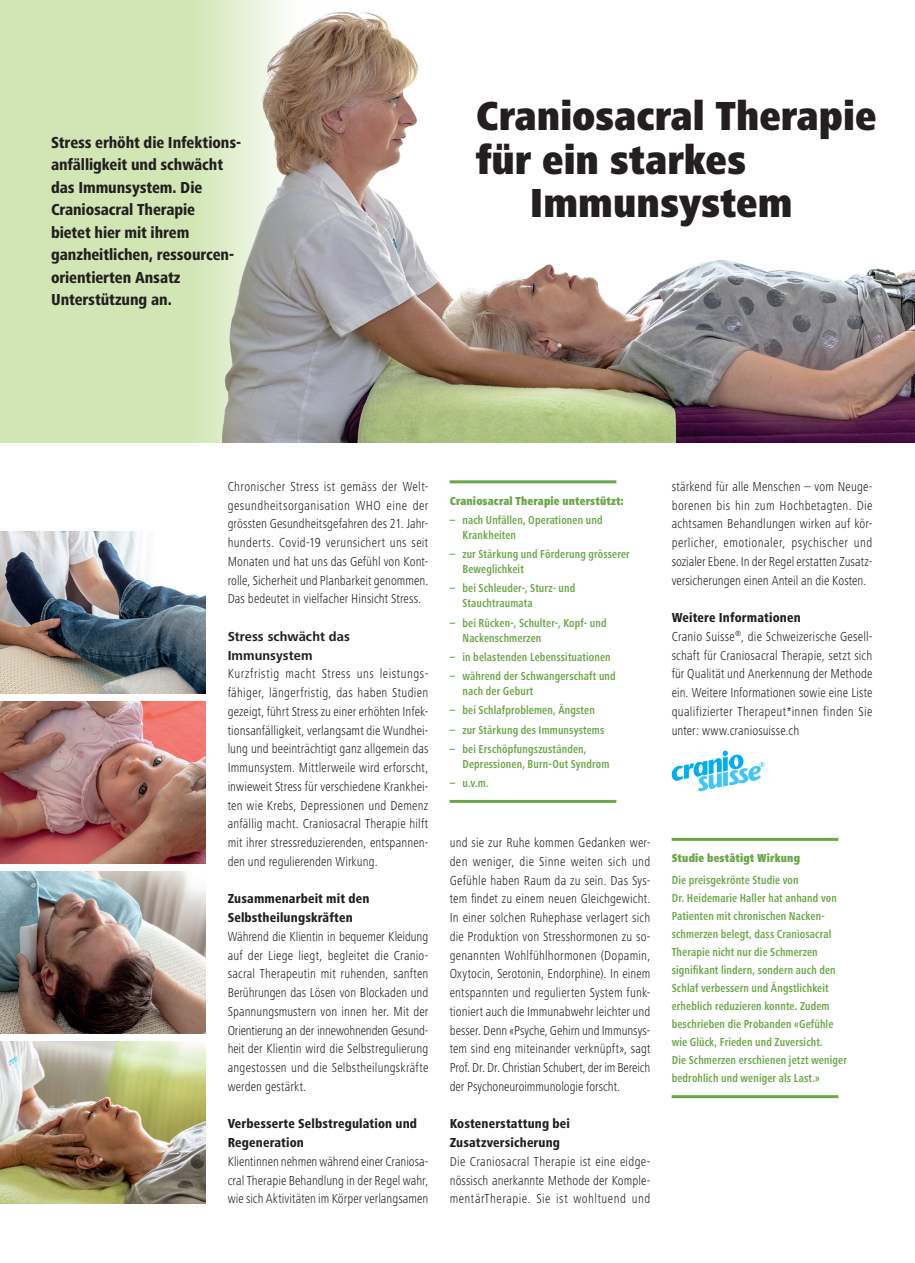
<style>
.page{position:relative;width:915px;height:1263px;background:#fff}
.page>*{position:absolute;margin:0;border:0;box-sizing:border-box;transform-origin:0 0}
.h_1{font:900 condensed 42px "Frutiger Next Pro";color:#231f20}
.p_lead{font:800 condensed 16.5px/22.5px "Frutiger Next Pro";letter-spacing:-.005em;color:#231f20}
.p_frutiger_light{font:300 condensed 13.5px/18.8px "Frutiger Next Pro";letter-spacing:.01em;color:#231f20;text-align:justify}
.h_2{font:800 condensed 13.5px/18.8px "Frutiger Next Pro";letter-spacing:.01em;color:#231f20}
.h_2-2{font:700 13.5px/18.8px "Frutiger Next Pro";letter-spacing:.005em;color:#231f20}
.p_box{font:700 condensed 12px/18px "Frutiger Next Pro";letter-spacing:.015em;color:#69a747;scale:.9 1}
.li_box{font:700 condensed 12px/15px "Frutiger Next Pro";letter-spacing:.015em;color:#69a747;scale:.9 1}
.li_box-2{font:900 condensed 12px "Frutiger Next Pro";letter-spacing:.02em;color:#69a747;scale:.9 1}
</style>
<div class="page">
<img style="left:0;top:1042px;width:205px;height:161px">
<div style="left:0;top:0;width:334px;height:442px;background:#d1e6b4"></div>
<img style="left:207px;top:0;width:707px;height:442px">
<hr style="left:671px;top:838px;width:167px;height:3px;background:#69a747">
<hr style="left:671px;top:1095px;width:167px;height:3px;background:#69a747">
<hr style="left:449px;top:480px;width:167px;height:3px;background:#69a747">
<hr style="left:449px;top:800px;width:167px;height:3px;background:#69a747">
<svg style="left:671px;top:750px;width:93px;height:41px"></svg>
<img style="left:0;top:531px;width:205px;height:162px">
<img style="left:0;top:872px;width:205px;height:161px">
<img style="left:0;top:702px;width:205px;height:161px">
<p class="p_lead" style="left:51px;top:131px;width:191px">Stress erhöht die Infektions&shy;anfälligkeit und schwächt das Immunsystem. Die<br>Craniosacral Therapie<br>bietet hier mit ihrem ganzheitlichen, ressourcen&shy;orientierten Ansatz<br>Unterstützung an.</p>
<p class="h_1" style="left:475px;top:92px;width:402px">Craniosacral Therapie</p>
<p class="h_1" style="left:475px;top:136px;width:272px">für ein starkes</p>
<p class="h_1" style="left:529px;top:179px;width:264px">Immunsystem</p>
<p class="p_frutiger_light" style="left:227px;top:477px;width:202px">Chronischer Stress ist gemäss der Welt&shy;gesundheitsorganisation WHO eine der grössten Gesundheitsgefahren des 21. Jahr&shy;hunderts. Covid-19 verunsichert uns seit Monaten und hat uns das Gefühl von Kont&shy;rolle, Sicherheit und Planbarkeit genommen.<br>Das bedeutet in vielfacher Hinsicht Stress.</p>
<p class="h_2-2" style="left:227px;top:627px;width:124px">Stress schwächt das<br>Immunsystem</p>
<p class="p_frutiger_light" style="left:227px;top:664px;width:202px">Kurzfristig macht Stress uns leistungs&shy;fähiger, längerfristig, das haben Studien gezeigt, führt Stress zu einer erhöhten Infek&shy;tionsanfälligkeit, verlangsamt die Wundhei&shy;lung und beeinträchtigt ganz allgemein das Immunsystem. Mittlerweile wird erforscht, inwieweit Stress für verschiedene Krankhei&shy;ten wie Krebs, Depressionen und Demenz anfällig macht. Craniosacral Therapie hilft mit ihrer stressreduzierenden, entspannen&shy;den und regulierenden Wirkung.</p>
<p class="h_2" style="left:227px;top:889px;width:143px">Zusammenarbeit mit den<br>Selbstheilungskräften</p>
<p class="p_frutiger_light" style="left:227px;top:927px;width:202px">Während die Klientin in bequemer Kleidung auf der Liege liegt, begleitet die Cranio&shy;sacral Therapeutin mit ruhenden, sanften Berührungen das Lösen von Blockaden und Spannungsmustern von innen her. Mit der Orientierung an der innewohnenden Gesund&shy;heit der Klientin wird die Selbstregulierung angestossen und die Selbstheilungskräfte werden gestärkt.</p>
<p class="h_2" style="left:227px;top:1114px;width:191px">Verbesserte Selbstregulation und<br>Regeneration</p>
<p class="p_frutiger_light" style="left:227px;top:1152px;width:202px">Klientinnen nehmen während einer Craniosa&shy;cral Therapie Behandlung in der Regel wahr, wie sich Aktivitäten im Körper verlangsamen</p>
<p class="li_box-2" style="left:449px;top:494px;width:195px">Craniosacral Therapie unterstützt:</p>
<p class="li_box" style="left:462px;top:512px;width:157px;text-indent:-13px">– nach Unfällen, Operationen und<br>Krankheiten</p>
<p class="li_box" style="left:462px;top:547px;width:187px;text-indent:-13px">– zur Stärkung und Förderung grösserer<br>Beweglichkeit</p>
<p class="li_box" style="left:462px;top:581px;width:127px;text-indent:-13px">– bei Schleuder-, Sturz- und<br>Stauchtraumata</p>
<p class="li_box" style="left:462px;top:615px;width:162px;text-indent:-13px">– bei Rücken-, Schulter-, Kopf- und<br>Nackenschmerzen</p>
<p class="li_box" style="left:449px;top:649px;width:180px">– in belastenden Lebenssituationen</p>
<p class="li_box" style="left:462px;top:669px;width:172px;text-indent:-13px">– während der Schwangerschaft und nach der Geburt</p>
<p class="li_box" style="left:449px;top:703px;width:163px">– bei Schlafproblemen, Ängsten</p>
<p class="li_box" style="left:449px;top:722px;width:173px">– zur Stärkung des Immunsystems</p>
<p class="li_box" style="left:462px;top:741px;width:165px;text-indent:-13px">– bei Erschöpfungszuständen,<br>Depressionen, Burn-Out Syndrom</p>
<p class="li_box" style="left:449px;top:776px;width:45px">– u.v.m.</p>
<p class="p_frutiger_light" style="left:449px;top:833px;width:202px;text-align:left">und sie zur Ruhe kommen Gedanken wer&shy;den weniger, die Sinne weiten sich und Gefühle haben Raum da zu sein. Das Sys&shy;tem findet zu einem neuen Gleichgewicht.<br>In einer solchen Ruhephase verlagert sich die Produktion von Stresshormonen zu so-- genannten Wohlfühlhormonen (Dopamin, Oxytocin, Serotonin, Endorphine). In einem entspannten und regulierten System funk&shy;tioniert auch die Immunabwehr leichter und besser. Denn «Psyche, Gehirn und Immunsys&shy;tem sind eng miteinander verknüpft», sagt Prof. Dr. Dr. Christian Schubert, der im Bereich der Psychoneuroimmunologie forscht.</p>
<p class="h_2" style="left:449px;top:1114px;width:122px">Kostenerstattung bei<br>Zusatzversicherung</p>
<p class="p_frutiger_light" style="left:449px;top:1152px;width:202px">Die Craniosacral Therapie ist eine eidge&shy;nössisch anerkannte Methode der Komple&shy;mentärTherapie. Sie ist wohltuend und</p>
<p class="p_frutiger_light" style="left:671px;top:477px;width:202px">stärkend für alle Menschen – vom Neuge&shy;borenen bis hin zum Hochbetagten. Die achtsamen Behandlungen wirken auf kör&shy;perlicher, emotionaler, psychischer und sozialer Ebene. In der Regel erstatten Zusatz&shy;versicherungen einen Anteil an die Kosten.</p>
<p class="h_2" style="left:671px;top:608px;width:130px">Weitere Informationen</p>
<p class="p_frutiger_light" style="left:671px;top:627px;width:202px">Cranio Suisse<sup>®</sup>, die Schweizerische Gesell&shy;schaft für Craniosacral Therapie, setzt sich für Qualität und Anerkennung der Methode ein. Weitere Informationen sowie eine Liste qualifizierter Therapeut*innen finden Sie unter: www.craniosuisse.ch</p>
<p class="li_box-2" style="left:671px;top:851px;width:144px">Studie bestätigt Wirkung</p>
<p class="p_box" style="left:671px;top:871px;width:196px">Die preisgekrönte Studie von<br>Dr. Heidemarie Haller hat anhand von Patienten mit chronischen Nacken&shy;schmerzen belegt, dass Craniosacral Therapie nicht nur die Schmerzen signifikant lindern, sondern auch den Schlaf verbessern und Ängstlichkeit erheblich reduzieren konnte. Zudem beschrieben die Probanden «Gefühle wie Glück, Frieden und Zuversicht.<br>Die Schmerzen erschienen jetzt weniger bedrohlich und weniger als Last.»</p>
</div>
